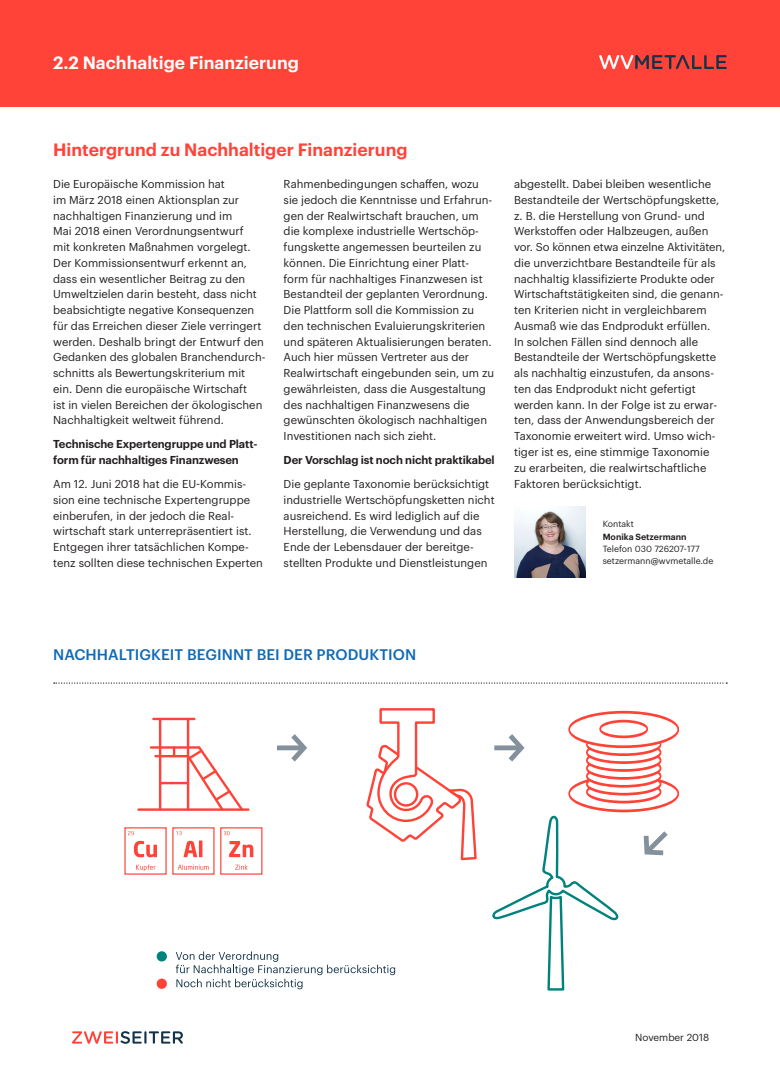
<style>
.page{position:relative;width:780px;height:1088px;background:#fff}
.page>*{position:absolute;margin:0;border:0;box-sizing:border-box;transform-origin:0 0}
._01_Headline{font:600 17.5px "Graphik";color:#ff4338}
._01_Headline-2{font:600 17.5px "Graphik";color:#fff}
.Grafiktitel{font:500 15px "Graphik";letter-spacing:.005em;color:#116ab5}
.Text{font:11.25px/15.8px "Graphik";color:#231f20}
.Text-2{font:600 11.25px/15.8px "Graphik";letter-spacing:-.01em;color:#231f20}
._6{font:10px "Graphik";color:#231f20}
.Bildunterschrift{font:8.75px "Graphik";color:#231f20}
.Bildunterschrift-2{font:600 8.75px "Graphik";color:#231f20}
</style>
<div class="page">
<div style="left:0;top:0;width:780px;height:106px;background:#ff4338"></div>
<svg style="left:599px;top:55px;width:127px;height:14px"></svg>
<svg style="left:72px;top:1031px;width:111px;height:13px"></svg>
<img style="left:514px;top:507px;width:71px;height:71px">
<svg style="left:54px;top:682px;width:673px;height:2px"></svg>
<svg style="left:134px;top:841px;width:23px;height:16px"></svg>
<svg style="left:136px;top:864px;width:19px;height:7px"></svg>
<svg style="left:128px;top:831px;width:6px;height:4px"></svg>
<svg style="left:183px;top:841px;width:14px;height:16px"></svg>
<hr style="left:199px;top:840px;width:3px;height:17px;background:#ff4338">
<svg style="left:178px;top:864px;width:31px;height:6px"></svg>
<svg style="left:176px;top:831px;width:5px;height:4px"></svg>
<div style="left:220px;top:827px;width:42px;height:47px;border:1px solid #ff4338"></div>
<svg style="left:229px;top:841px;width:24px;height:16px"></svg>
<svg style="left:235px;top:864px;width:12px;height:6px"></svg>
<svg style="left:224px;top:831px;width:5px;height:4px"></svg>
<svg style="left:366px;top:708px;width:111px;height:153px"></svg>
<hr style="left:153px;top:718px;width:41px;height:2px;background:#ff4338">
<hr style="left:187px;top:719px;width:2px;height:90px;background:#ff4338">
<hr style="left:159px;top:719px;width:2px;height:90px;background:#ff4338">
<hr style="left:138px;top:808px;width:110px;height:3px;background:#ff4338">
<svg style="left:148px;top:745px;width:97px;height:66px"></svg>
<svg style="left:277px;top:734px;width:30px;height:27px"></svg>
<div style="left:157px;top:978px;width:10px;height:11px;background:#ff4338;border-radius:50%"></div>
<div style="left:157px;top:951px;width:10px;height:10px;background:#00837d;border-radius:50%"></div>
<svg style="left:176px;top:951px;width:219px;height:38px"></svg>
<svg style="left:492px;top:710px;width:188px;height:281px"></svg>
<p class="_01_Headline-2" style="left:53px;top:49px;width:247px">2.2 Nachhaltige Finanzierung</p>
<p class="_01_Headline" style="left:53px;top:136px;width:356px">Hintergrund zu Nachhaltiger Finanzierung</p>
<p class="Text" style="left:53px;top:175px;width:214px">Die Europäische Kommission hat<br>im März 2018 einen Aktionsplan zur nachhaltigen Finanzierung und im<br>Mai 2018 einen Verordnungsentwurf<br>mit konkreten Maßnahmen vorgelegt.<br>Der Kommissionsentwurf erkennt an, dass ein wesentlicher Beitrag zu den Umweltzielen darin besteht, dass nicht beabsichtigte negative Konsequenzen für das Erreichen dieser Ziele verringert werden. Deshalb bringt der Entwurf den Gedanken des globalen Branchendurch&shy;schnitts als Bewertungskriterium mit ein. Denn die europäische Wirtschaft<br>ist in vielen Bereichen der ökologischen Nachhaltigkeit weltweit führend.</p>
<p class="Text-2" style="left:53px;top:435px;width:206px">Technische Expertengruppe und Platt&shy;form für nachhaltiges Finanzwesen</p>
<p class="Text" style="left:53px;top:475px;width:211px">Am 12. Juni 2018 hat die EU-Kommis&shy;sion eine technische Expertengruppe einberufen, in der jedoch die Real&shy;wirtschaft stark unterrepräsentiert ist.<br>Entgegen ihrer tatsächlichen Kompe&shy;tenz sollten diese technischen Experten</p>
<p class="Text" style="left:283px;top:175px;width:212px">Rahmenbedingungen schaffen, wozu sie jedoch die Kenntnisse und Erfahrun&shy;gen der Realwirtschaft brauchen, um die komplexe industrielle Wertschöp&shy;fungskette angemessen beurteilen zu können. Die Einrichtung einer Platt&shy;form für nachhaltiges Finanzwesen ist Bestandteil der geplanten Verordnung.<br>Die Plattform soll die Kommission zu den technischen Evaluierungskriterien und späteren Aktualisierungen beraten.<br>Auch hier müssen Vertreter aus der Realwirtschaft eingebunden sein, um zu gewährleisten, dass die Ausgestaltung des nachhaltigen Finanzwesens die gewünschten ökologisch nachhaltigen Investitionen nach sich zieht.</p>
<p class="Text-2" style="left:283px;top:451px;width:212px">Der Vorschlag ist noch nicht praktikabel</p>
<p class="Text" style="left:283px;top:475px;width:212px">Die geplante Taxonomie berücksichtigt industrielle Wertschöpfungsketten nicht ausreichend. Es wird lediglich auf die Herstellung, die Verwendung und das Ende der Lebensdauer der bereitge&shy;stellten Produkte und Dienstleistungen</p>
<p class="Text" style="left:514px;top:175px;width:213px">abgestellt. Dabei bleiben wesentliche Bestandteile der Wertschöpfungskette, z. B. die Herstellung von Grund- und Werkstoffen oder Halbzeugen, außen vor. So können etwa einzelne Aktivitäten, die unverzichtbare Bestandteile für als nachhaltig klassifizierte Produkte oder Wirtschaftstätigkeiten sind, die genann&shy;ten Kriterien nicht in vergleichbarem Ausmaß wie das Endprodukt erfüllen.<br>In solchen Fällen sind dennoch alle Bestandteile der Wertschöpfungskette als nachhaltig einzustufen, da ansons&shy;ten das Endprodukt nicht gefertigt werden kann. In der Folge ist zu erwar&shy;ten, dass der Anwendungsbereich der Taxonomie erweitert wird. Umso wich&shy;tiger ist es, eine stimmige Taxonomie<br>zu erarbeiten, die realwirtschaftliche Faktoren berücksichtigt.</p>
<p class="Bildunterschrift" style="left:602px;top:518px;width:33px">Kontakt</p>
<p class="Bildunterschrift-2" style="left:602px;top:530px;width:85px">Monika Setzermann</p>
<p class="Bildunterschrift" style="left:602px;top:542px;width:98px">Telefon 030 726207-177</p>
<p class="Bildunterschrift" style="left:602px;top:554px;width:112px">setzermann@wvmetalle.de</p>
<p class="Grafiktitel" style="left:53px;top:643px;width:364px">NACHHALTIGKEIT BEGINNT BEI DER PRODUKTION</p>
<p class="_6" style="left:635px;top:1029px;width:75px">November 2018</p>
</div>
